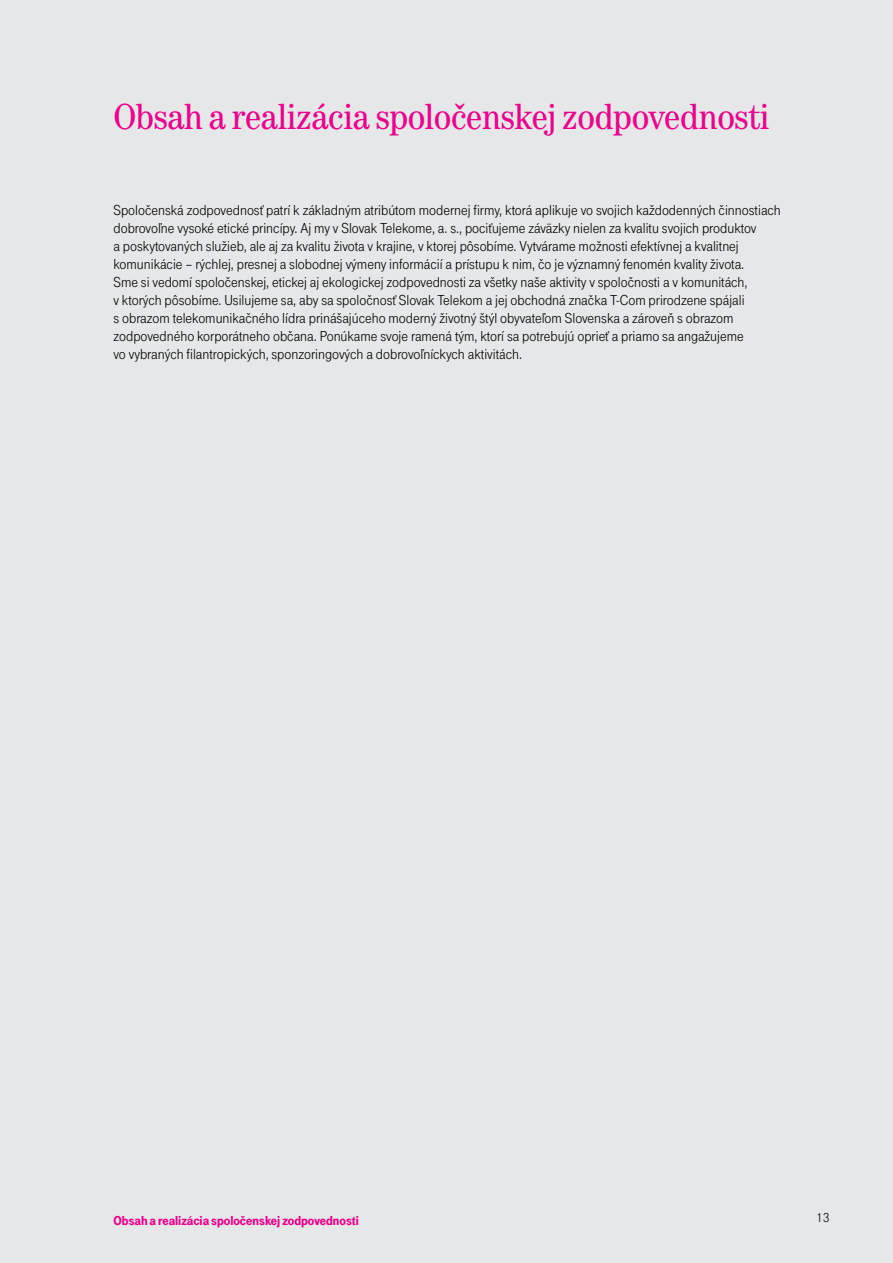
<style>
.page{position:relative;width:893px;height:1263px;background:#e6e7e8}
.page>*{position:absolute;margin:0;border:0;box-sizing:border-box;transform-origin:0 0}
.t1{font:37.5px "Tele Antiqua";letter-spacing:-.01em;color:#ec008c}
.t2{font:15px/18px "Tele Grotesk Norm";color:#000}
.t3{font:13.5px "Tele Grotesk Ultr";color:#ec008c}
.t4{font:13.5px "Tele Grotesk Norm";color:#000}
</style>
<div class="page">
<h1 class="t1" style="left:113px;top:95px;width:658px">Obsah a realizácia spoločenskej zodpovednosti</h1>
<p class="t2" style="left:113px;top:201px;width:669px">Spoločenská zodpovednosť patrí k základným atribútom modernej firmy, ktorá aplikuje vo svojich každodenných činnostiach dobrovoľne vysoké etické princípy. Aj my v Slovak Telekome, a. s., pociťujeme záväzky nielen za kvalitu svojich produktov<br>a poskytovaných služieb, ale aj za kvalitu života v krajine, v ktorej pôsobíme. Vytvárame možnosti efektívnej a kvalitnej komunikácie – rýchlej, presnej a slobodnej výmeny informácií a prístupu k nim, čo je významný fenomén kvality života.<br>Sme si vedomí spoločenskej, etickej aj ekologickej zodpovednosti za všetky naše aktivity v spoločnosti a v komunitách,<br>v ktorých pôsobíme. Usilujeme sa, aby sa spoločnosť Slovak Telekom a jej obchodná značka T-Com prirodzene spájali<br>s obrazom telekomunikačného lídra prinášajúceho moderný životný štýl obyvateľom Slovenska a zároveň s obrazom zodpovedného korporátneho občana. Ponúkame svoje ramená tým, ktorí sa potrebujú oprieť a priamo sa angažujeme<br>vo vybraných filantropických, sponzoringových a dobrovoľníckych aktivitách.</p>
<p class="t3" style="left:113px;top:1213px;width:247px">Obsah a realizácia spoločenskej zodpovednosti</p>
<p class="t4" style="left:817px;top:1210px;width:14px">13</p>
</div>
